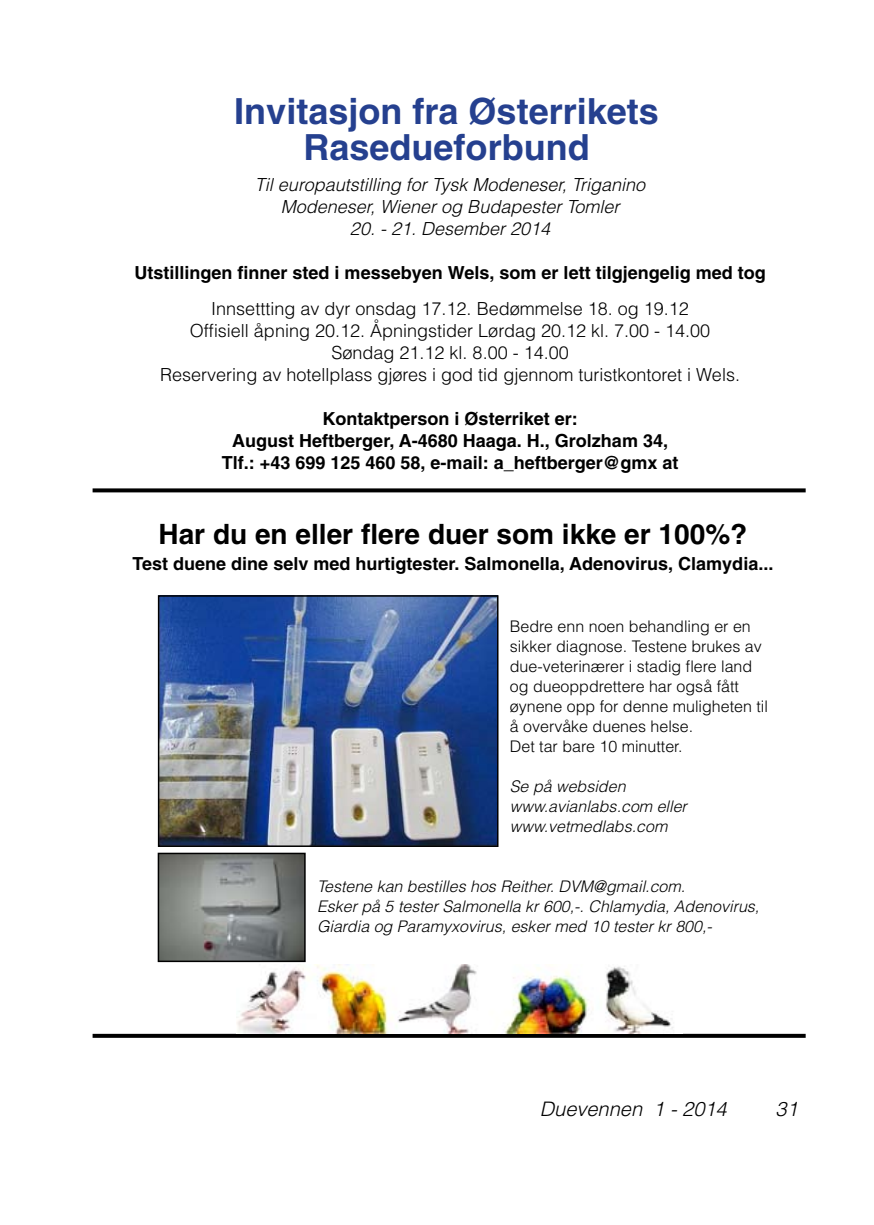
<style>
.page{position:relative;width:874px;height:1225px;background:#fff}
.page>*{position:absolute;margin:0;border:0;box-sizing:border-box;transform-origin:0 0}
.t1{font:700 36px/36px "Helvetica";color:#25408f;text-align:center}
.t2{font:700 28px "Helvetica";color:#000}
.t3{font:italic 300 20px "Helvetica";color:#000}
.t4{font:700 18px/22px "Helvetica";color:#000;text-align:center}
.t5{font:300 18px/22px "Helvetica";color:#000;text-align:center}
.t6{font:italic 300 18px/22px "Helvetica";color:#000;text-align:center}
.t7{font:italic 300 16px/20px "Helvetica";color:#000}
.t8{font:300 16px/20px "Helvetica";color:#000}
</style>
<div class="page">
<img style="left:161px;top:598px;width:334px;height:246px">
<div style="left:158px;top:595px;width:340px;height:252px;border:2px solid #000"></div>
<hr style="left:92px;top:1033px;width:713px;height:4px;background:#000">
<svg style="left:92px;top:488px;width:713px;height:4px;background:#1a1a1a"></svg>
<img style="left:237px;top:965px;width:445px;height:69px">
<img style="left:161px;top:855px;width:141px;height:104px">
<div style="left:158px;top:852px;width:147px;height:110px;border:2px solid #000"></div>
<h1 class="t1" style="left:234px;top:92px;width:426px">Invitasjon fra Østerrikets<br>Rasedueforbund</h1>
<p class="t6" style="left:255px;top:173px;width:391px">Til europautstilling for Tysk Modeneser, Triganino<br>Modeneser, Wiener og Budapester Tomler</p>
<p class="t6" style="left:350px;top:217px;width:202px">20. - 21. Desember 2014</p>
<p class="t4" style="left:134px;top:261px;width:632px">Utstillingen finner sted i messebyen Wels, som er lett tilgjengelig med tog</p>
<p class="t5" style="left:160px;top:297px;width:581px">Innsettting av dyr onsdag 17.12. Bedømmelse 18. og 19.12<br>Offisiell åpning 20.12. Åpningstider Lørdag 20.12 kl. 7.00 - 14.00<br>Søndag 21.12 kl. 8.00 - 14.00<br>Reservering av hotellplass gjøres i god tid gjennom turistkontoret i Wels.</p>
<p class="t4" style="left:222px;top:407px;width:458px">Kontaktperson i Østerriket er:<br>August Heftberger, A-4680 Haaga. H., Grolzham 34,<br>Tlf.: +43 699 125 460 58, e-mail: a_heftberger@gmx at</p>
<h2 class="t2" style="left:158px;top:517px;width:590px">Har du en eller flere duer som ikke er 100%?</h2>
<p class="t4" style="left:132px;top:552px;width:642px">Test duene dine selv med hurtigtester. Salmonella, Adenovirus, Clamydia...</p>
<p class="t8" style="left:509px;top:615px;width:259px">Bedre enn noen behandling er en sikker diagnose. Testene brukes av due-veterinærer i stadig flere land og dueoppdrettere har også fått øynene opp for denne muligheten til å overvåke duenes helse.<br>Det tar bare 10 minutter.</p>
<p class="t7" style="left:509px;top:775px;width:178px">Se på websiden www.avianlabs.com eller www.vetmedlabs.com</p>
<p class="t7" style="left:317px;top:875px;width:443px">Testene kan bestilles hos Reither. DVM@gmail.com.<br>Esker på 5 tester Salmonella kr 600,-. Chlamydia, Adenovirus,<br>Giardia og Paramyxovirus, esker med 10 tester kr 800,-</p>
<p class="t3" style="left:539px;top:1096px;width:188px">Duevennen 1 - 2014</p>
<p class="t3" style="left:775px;top:1096px;width:24px">31</p>
</div>
